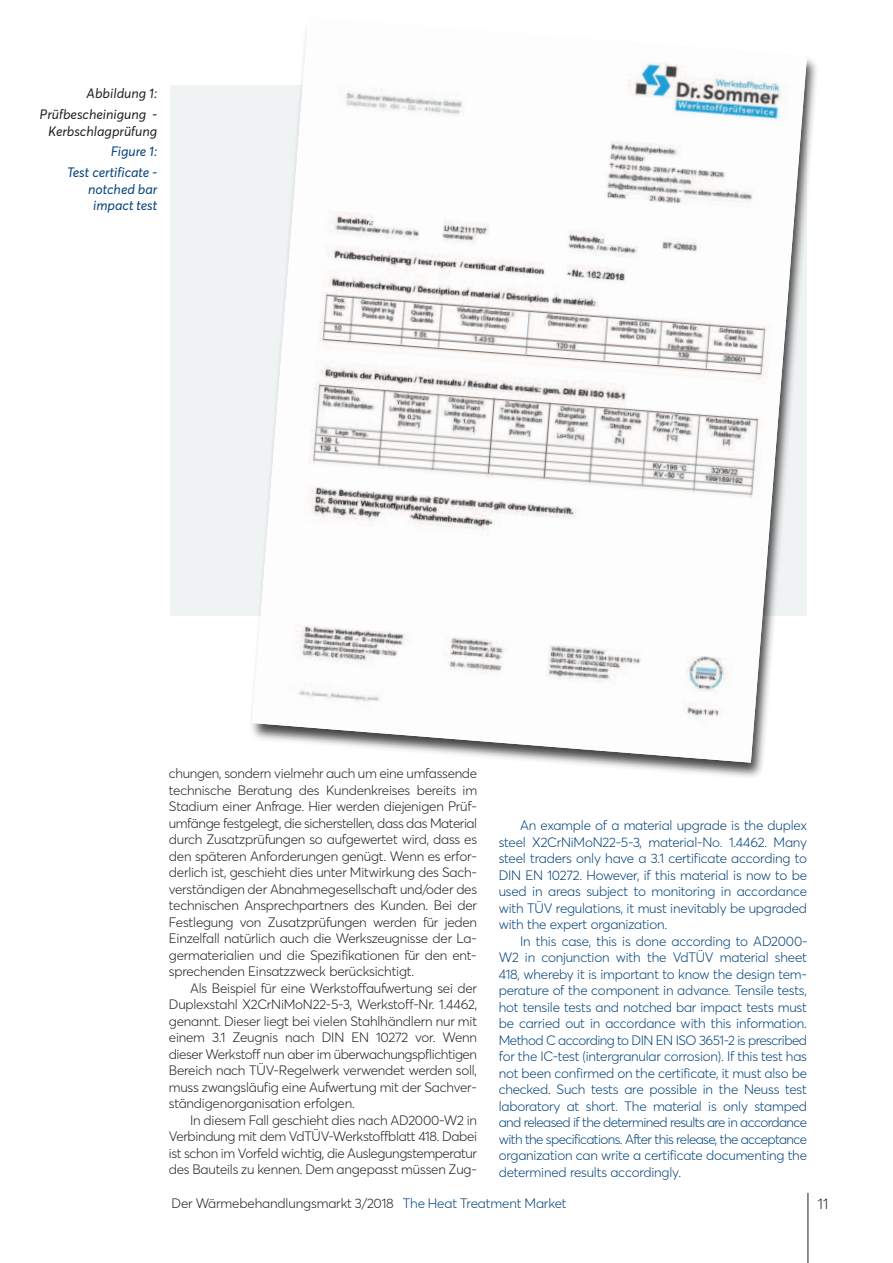
<style>
.page{position:relative;width:893px;height:1263px;background:#fff}
.page>*{position:absolute;margin:0;border:0;box-sizing:border-box;transform-origin:0 0}
.t1{font:300 15px "Averta PE";color:#231f20}
.t2{font:300 13.5px/16.5px "Averta PE";letter-spacing:-.015em;color:#231f20;text-align:justify}
.t3{font:300 13.5px/16.5px "Averta PE";letter-spacing:-.015em;color:#004279;text-align:justify}
.t4{font:italic 13.5px/20.7px "Averta PE";color:#231f20;text-align:right}
.t5{font:italic 13.5px/20.7px "Averta PE";color:#004279;text-align:right}
.s1{color:#004279}
</style>
<div class="page">
<hr style="left:807px;top:1193px;width:1px;height:70px;background:#231f20">
<div style="left:170px;top:85px;width:637px;height:530px;background:#f0f3f4"></div>
<img style="left:244px;top:58px;width:573px;height:719px">
<img style="left:252px;top:30px;width:555px;height:733px">
<p class="t4" style="left:40px;top:84px;width:119px">Abbildung 1:<br>Prüfbescheinigung -</p>
<p class="t4" style="left:48px;top:122px;width:111px">Kerbschlagprüfung</p>
<p class="t5" style="left:67px;top:142px;width:92px">Figure 1:<br>Test certificate -</p>
<p class="t5" style="left:88px;top:182px;width:71px;line-height:16.5px;text-align:center">notched bar impact test</p>
<p class="t2" style="left:169px;top:766px;width:310px">chungen, sondern vielmehr auch um eine umfassende technische Beratung des Kundenkreises bereits im Stadium einer Anfrage. Hier werden diejenigen Prüf&shy;umfänge festgelegt, die sicherstellen, dass das Material durch Zusatzprüfungen so aufgewertet wird, dass es den späteren Anforderungen genügt. Wenn es erfor&shy;derlich ist, geschieht dies unter Mitwirkung des Sach&shy;verständigen der Abnahmegesellschaft und/oder des technischen Ansprechpartners des Kunden. Bei der Festlegung von Zusatzprüfungen werden für jeden Einzelfall natürlich auch die Werkszeugnisse der La&shy;germaterialien und die Spezifikationen für den ent&shy;sprechenden Einsatzzweck berücksichtigt.</p>
<p class="t2" style="left:169px;top:981px;width:310px;text-indent:21px">Als Beispiel für eine Werkstoffaufwertung sei der Duplexstahl X2CrNiMoN22-5-3, Werkstoff-Nr. 1.4462, genannt. Dieser liegt bei vielen Stahlhändlern nur mit einem 3.1 Zeugnis nach DIN EN 10272 vor. Wenn dieser Werkstoff nun aber im überwachungspflichtigen Bereich nach TÜV-Regelwerk verwendet werden soll, muss zwangsläufig eine Aufwertung mit der Sachver&shy;ständigenorganisation erfolgen.</p>
<p class="t2" style="left:169px;top:1113px;width:310px;text-indent:21px">In diesem Fall geschieht dies nach AD2000-W2 in Verbindung mit dem VdTÜV-Werkstoffblatt 418. Dabei ist schon im Vorfeld wichtig, die Auslegungstemperatur des Bauteils zu kennen. Dem angepasst müssen Zug-</p>
<p class="t3" style="left:499px;top:818px;width:310px;text-indent:21px">An example of a material upgrade is the duplex steel X2CrNiMoN22-5-3, material-No. 1.4462. Many steel traders only have a 3.1 certificate according to DIN EN 10272. However, if this material is now to be used in areas subject to monitoring in accordance with TÜV regulations, it must inevitably be upgraded with the expert organization.</p>
<p class="t3" style="left:499px;top:934px;width:310px;text-indent:21px">In this case, this is done according to AD2000- W2 in conjunction with the VdTÜV material sheet 418, whereby it is important to know the design tem&shy;perature of the component in advance. Tensile tests, hot tensile tests and notched bar impact tests must be carried out in accordance with this information.<br>Method C according to DIN EN ISO 3651-2 is prescribed for the IC-test (intergranular corrosion). If this test has not been confirmed on the certificate, it must also be checked. Such tests are possible in the Neuss test laboratory at short. The material is only stamped and released if the determined results are in accordance with the specifications. After this release, the acceptance organization can write a certificate documenting the determined results accordingly.</p>
<p class="t2" style="left:172px;top:1196px;width:397px">Der Wärmebehandlungsmarkt 3/2018 <span class="s1">The Heat Treatment Market</span></p>
<p class="t1" style="left:818px;top:1198px;width:12px">11</p>
</div>
